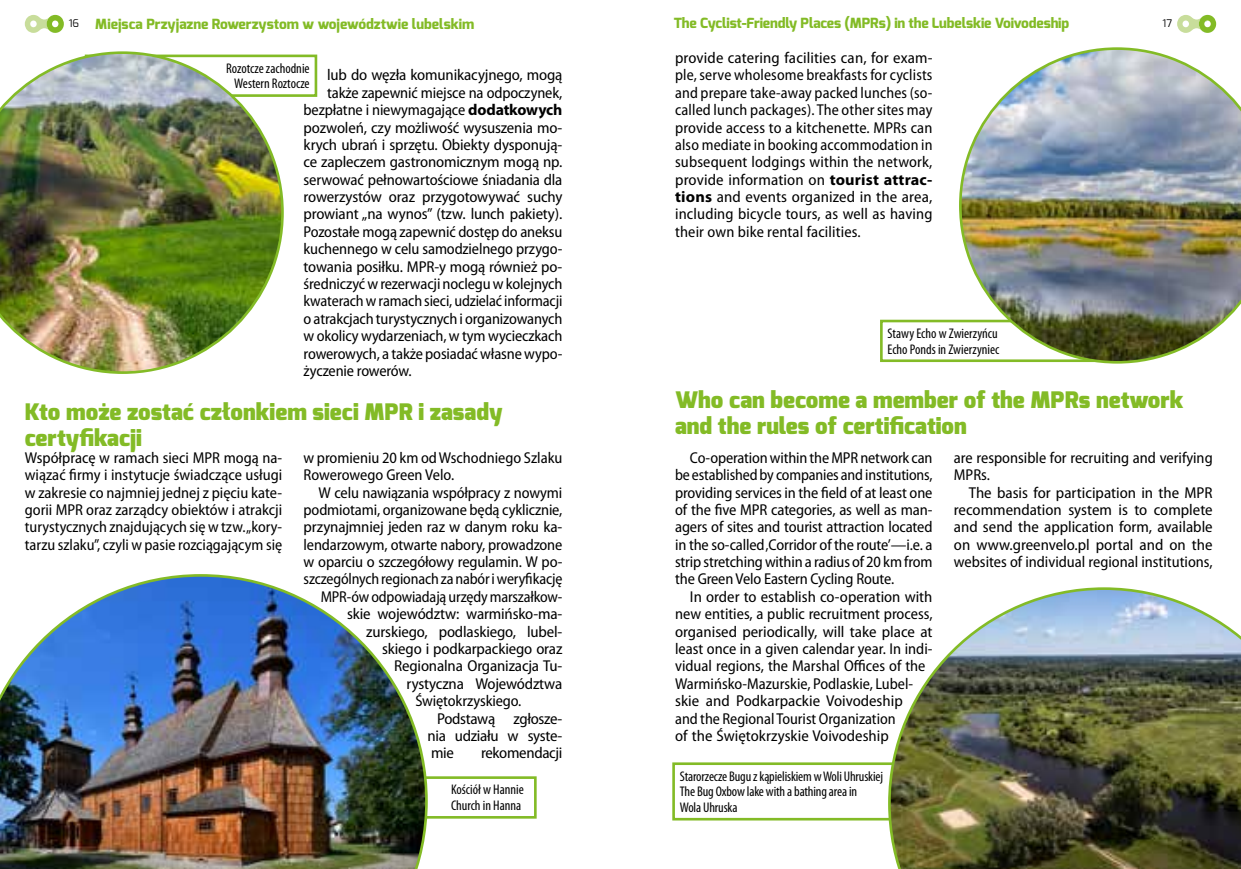
<style>
.page{position:relative;width:1241px;height:869px;background:#fff}
.page>*{position:absolute;margin:0;border:0;box-sizing:border-box;transform-origin:0 0}
.t1{font:900 22.75px/26.2px "Exo";color:#83bb26}
.t2{font:semi-condensed 15.75px/17.3px "Myriad Pro";letter-spacing:-.01em;color:#000;text-align:justify}
.t3{font:condensed 14px/15.8px "Myriad Pro";letter-spacing:-.01em;color:#000}
.t4{font:800 14px "Exo";letter-spacing:-.01em;color:#83bb26}
.t5{font:10.5px "Exo";color:#000}
.s1{font-weight:700;font-stretch:normal}
</style>
<div class="page">
<svg style="left:1177px;top:15px;width:38px;height:18px"></svg>
<svg style="left:25px;top:15px;width:39px;height:18px"></svg>
<div style="left:85px;top:55px;width:232px;height:42px;border:3px solid #83bb26"></div>
<div style="left:879px;top:319px;width:260px;height:43px;border:3px solid #83bb26"></div>
<div style="left:389px;top:776px;width:147px;height:42px;border:3px solid #83bb26"></div>
<div style="left:672px;top:762px;width:262px;height:58px;border:3px solid #83bb26"></div>
<img style="left:0;top:51px;width:284px;height:323px">
<img style="left:958px;top:47px;width:282px;height:316px">
<img style="left:0;top:574px;width:427px;height:294px">
<img style="left:887px;top:587px;width:353px;height:281px">
<p class="t4" style="left:673px;top:14px;width:397px">The Cyclist-Friendly Places (MPRs) in the Lubelskie Voivodeship</p>
<p class="t4" style="left:69px;top:15px;width:407px"><sup>16</sup> Miejsca Przyjazne Rowerzystom w województwie lubelskim</p>
<p class="t5" style="left:1162px;top:17px;width:11px">17</p>
<p class="t3" style="left:226px;top:60px;width:85px;text-align:center">Rozotcze zachodnie<br>Western Roztocze</p>
<p class="t2" style="left:675px;top:49px;width:259px">provide catering facilities can, for exam&shy;ple, serve wholesome breakfasts for cyclists and prepare take-away packed lunches (so&shy;called lunch packages). The other sites may provide access to a kitchenette. MPRs can also mediate in booking accommodation in subsequent lodgings within the network, provide information on <span class="s1">tourist attrac&shy;tions</span> and events organized in the area, including bicycle tours, as well as having their own bike rental facilities.</p>
<p class="t2" style="left:327px;top:67px;width:237px">lub do węzła komunikacyjnego, mogą</p>
<p class="t2" style="left:327px;top:84px;width:237px">także zapewnić miejsce na odpoczynek,</p>
<p class="t2" style="left:303px;top:101px;width:260px">bezpłatne i niewymagające <span class="s1">dodatkowych</span></p>
<p class="t2" style="left:303px;top:119px;width:260px">pozwoleń, czy możliwość wysuszenia mo-</p>
<p class="t2" style="left:303px;top:136px;width:260px">krych ubrań i sprzętu. Obiekty dysponują-</p>
<p class="t2" style="left:303px;top:154px;width:260px">ce zapleczem gastronomicznym mogą np.</p>
<p class="t2" style="left:303px;top:171px;width:260px">serwować pełnowartościowe śniadania dla</p>
<p class="t2" style="left:303px;top:188px;width:260px">rowerzystów oraz przygotowywać suchy</p>
<p class="t2" style="left:303px;top:206px;width:260px">prowiant „na wynos” (tzw. lunch pakiety).</p>
<p class="t2" style="left:303px;top:223px;width:260px">Pozostałe mogą zapewnić dostęp do aneksu</p>
<p class="t2" style="left:303px;top:240px;width:260px">kuchennego w celu samodzielnego przygo-</p>
<p class="t2" style="left:303px;top:258px;width:260px">towania posiłku. MPR-y mogą również po-</p>
<p class="t2" style="left:303px;top:275px;width:260px">średniczyć w rezerwacji noclegu w kolejnych</p>
<p class="t2" style="left:303px;top:292px;width:260px">kwaterach w ramach sieci, udzielać informacji</p>
<p class="t2" style="left:303px;top:310px;width:260px">o atrakcjach turystycznych i organizowanych</p>
<p class="t2" style="left:303px;top:327px;width:260px">w okolicy wydarzeniach, w tym wycieczkach</p>
<p class="t2" style="left:303px;top:345px;width:260px">rowerowych, a także posiadać własne wypo-</p>
<p class="t2" style="left:303px;top:362px;width:110px">życzenie rowerów.</p>
<h1 class="t1" style="left:25px;top:398px;width:479px">Kto może zostać członkiem sieci MPR i zasady certyfikacji</h1>
<p class="t2" style="left:25px;top:449px;width:259px">Współpracę w ramach sieci MPR mogą na&shy;wiązać firmy i instytucje świadczące usługi w zakresie co najmniej jednej z pięciu kate&shy;gorii MPR oraz zarządcy obiektów i atrakcji turystycznych znajdujących się w tzw. „kory&shy;tarzu szlaku”, czyli w pasie rozciągającym się</p>
<p class="t2" style="left:303px;top:449px;width:260px">w promieniu 20 km od Wschodniego Szlaku<br>Rowerowego Green Velo.</p>
<p class="t3" style="left:887px;top:325px;width:113px">Stawy Echo w Zwierzyńcu<br>Echo Ponds in Zwierzyniec</p>
<h1 class="t1" style="left:675px;top:387px;width:510px">Who can become a member of the MPRs network and the rules of certification</h1>
<p class="t2" style="left:675px;top:449px;width:259px;text-indent:15px">Co-operation within the MPR network can be established by companies and institutions, providing services in the field of at least one of the five MPR categories, as well as man&shy;agers of sites and tourist attraction located in the so-called ‚Corridor of the route’—i.e. a strip stretching within a radius of 20 km from the Green Velo Eastern Cycling Route.</p>
<p class="t2" style="left:675px;top:588px;width:259px;text-align:left;text-indent:15px">In order to establish co-operation with new entities, a public recruitment process, organised periodically, will take place at least once in a given calendar year. In indi&shy;vidual regions, the Marshal Offices of the Warmińsko-Mazurskie, Podlaskie, Lubel&shy;skie and Podkarpackie Voivodeship<br>and the Regional Tourist Organization<br>of the Świętokrzyskie Voivodeship</p>
<p class="t2" style="left:953px;top:449px;width:260px">are responsible for recruiting and verifying<br>MPRs.</p>
<p class="t2" style="left:953px;top:483px;width:260px;text-indent:15px">The basis for participation in the MPR recommendation system is to complete and send the application form, available on www.greenvelo.pl portal and on the websites of individual regional institutions,</p>
<p class="t2" style="left:318px;top:483px;width:245px">W celu nawiązania współpracy z nowymi</p>
<p class="t2" style="left:303px;top:501px;width:260px">podmiotami, organizowane będą cyklicznie,</p>
<p class="t2" style="left:303px;top:518px;width:260px">przynajmniej jeden raz w danym roku ka-</p>
<p class="t2" style="left:303px;top:536px;width:260px">lendarzowym, otwarte nabory, prowadzone</p>
<p class="t2" style="left:303px;top:553px;width:260px">w oparciu o szczegółowy regulamin. W po-</p>
<p class="t2" style="left:303px;top:570px;width:260px">szczególnych regionach za nabór i weryfikację</p>
<p class="t2" style="left:321px;top:588px;width:243px">MPR-ów odpowiadają urzędy marszałkow-</p>
<p class="t2" style="left:347px;top:605px;width:217px">skie województw: warmińsko-ma-</p>
<p class="t2" style="left:366px;top:622px;width:198px">zurskiego, podlaskiego, lubel-</p>
<p class="t2" style="left:382px;top:640px;width:182px">skiego i podkarpackiego oraz</p>
<p class="t2" style="left:394px;top:657px;width:170px">Regionalna Organizacja Tu-</p>
<p class="t2" style="left:406px;top:674px;width:157px">rystyczna Województwa</p>
<p class="t2" style="left:415px;top:692px;width:107px">Świętokrzyskiego.</p>
<p class="t2" style="left:437px;top:709px;width:127px">Podstawą zgłosze-</p>
<p class="t2" style="left:427px;top:727px;width:136px">nia udziału w syste-</p>
<p class="t2" style="left:431px;top:744px;width:24px">mie</p>
<p class="t2" style="left:481px;top:744px;width:83px">rekomendacji</p>
<p class="t3" style="left:451px;top:781px;width:74px">Kościół w Hannie<br>Church in Hanna</p>
<p class="t3" style="left:679px;top:767px;width:205px">Starorzecze Bugu z kąpieliskiem w Woli Uhruskiej<br>The Bug Oxbow lake with a bathing area in<br>Wola Uhruska</p>
</div>
